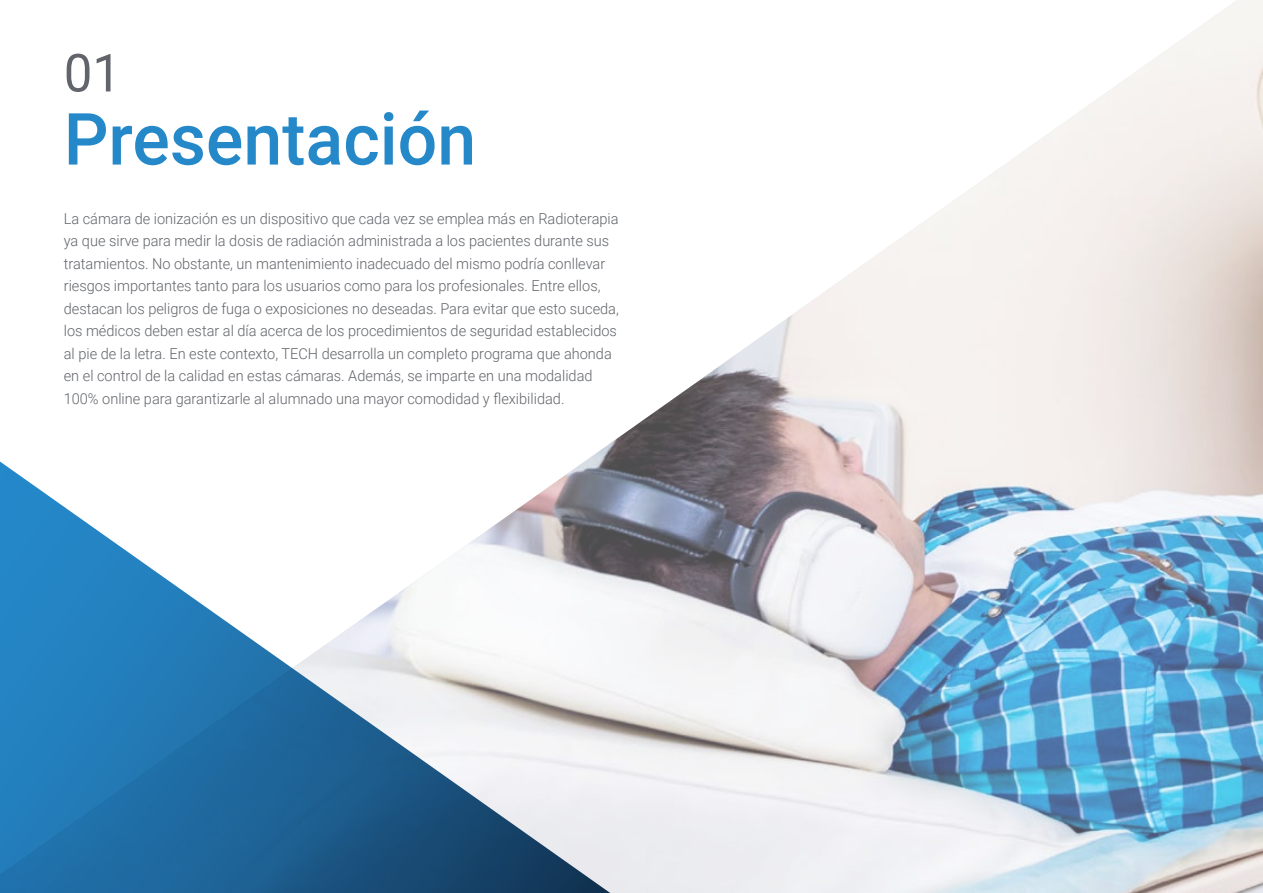
<style>
.page{position:relative;width:1263px;height:893px;background:#fff}
.page>*{position:absolute;margin:0;border:0;box-sizing:border-box;transform-origin:0 0}
.t1{font:500 72px "Roboto";color:#2488c9}
.t2{font:52.5px "Roboto";color:#61646a}
.t3{font:300 15px/22.5px "Roboto";color:#61646a}
</style>
<div class="page">
<img style="left:607px;top:0;width:656px;height:893px">
<svg style="left:0;top:446px;width:640px;height:447px"></svg>
<h2 class="t2" style="left:64px;top:36px;width:59px">01</h2>
<h1 class="t1" style="left:64px;top:89px;width:414px">Presentación</h1>
<p class="t3" style="left:64px;top:207px;width:557px">La cámara de ionización es un dispositivo que cada vez se emplea más en Radioterapia ya que sirve para medir la dosis de radiación administrada a los pacientes durante sus tratamientos. No obstante, un mantenimiento inadecuado del mismo podría conllevar riesgos importantes tanto para los usuarios como para los profesionales. Entre ellos, destacan los peligros de fuga o exposiciones no deseadas. Para evitar que esto suceda, los médicos deben estar al día acerca de los procedimientos de seguridad establecidos al pie de la letra. En este contexto, TECH desarrolla un completo programa que ahonda en el control de la calidad en estas cámaras. Además, se imparte en una modalidad 100% online para garantizarle al alumnado una mayor comodidad y flexibilidad.</p>
</div>
